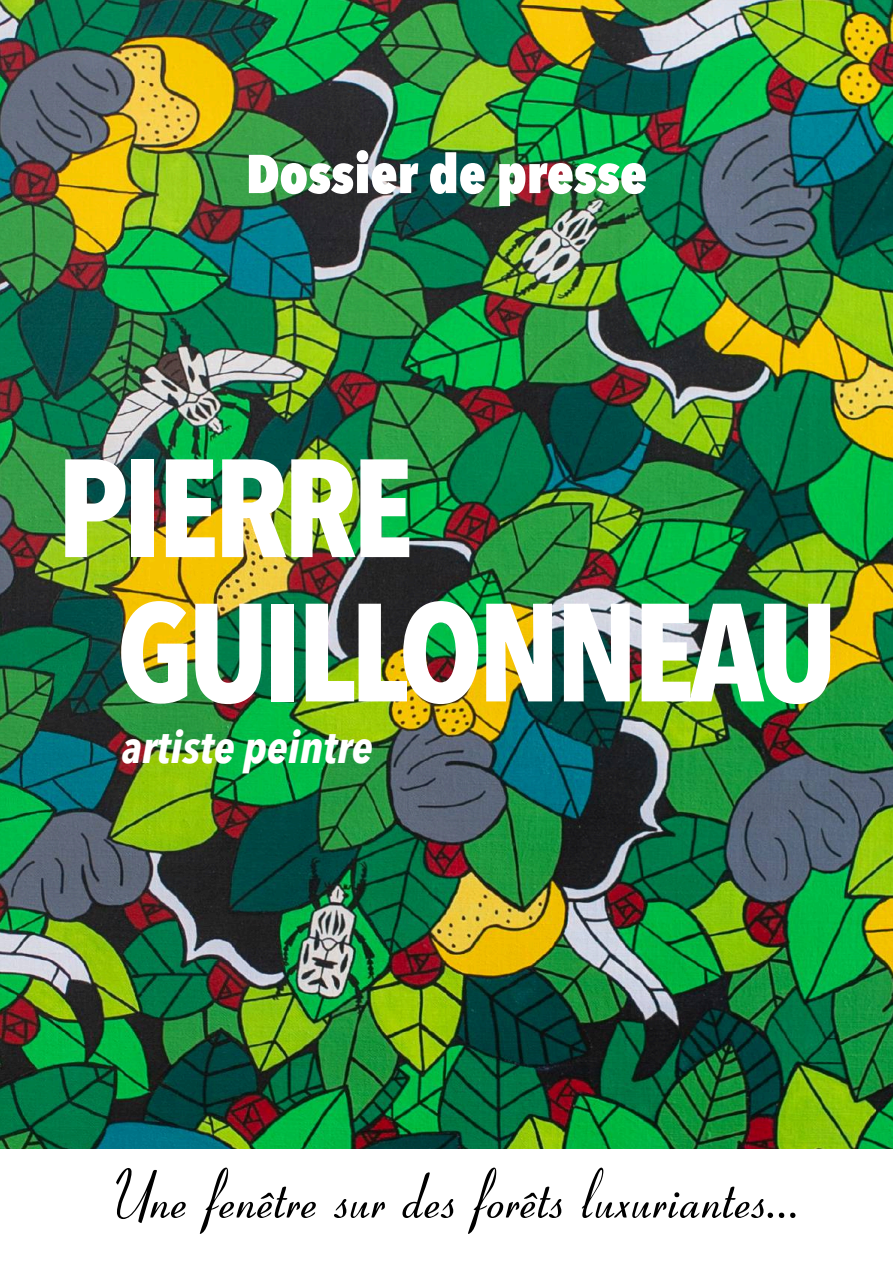
<style>
.page{position:relative;width:893px;height:1263px;background:#fff}
.page>*{position:absolute;margin:0;border:0;box-sizing:border-box;transform-origin:0 0}
.t1{font:700 138px "Avenir Next Condensed";letter-spacing:-.04em;color:#fff}
.t2{font:66px "HUNTSON";color:#000}
.t3{font:800 54px "Avenir Next Condensed";color:#fff}
.t4{font:italic 700 45px "Avenir Next Condensed";color:#fff}
</style>
<div class="page">
<img style="left:0;top:0;width:893px;height:1149px">
<p class="t3" style="left:246px;top:139px;width:402px">Dossier de presse</p>
<p class="t1" style="left:57px;top:419px;width:359px">PIERRE</p>
<p class="t1" style="left:116px;top:563px;width:722px">GUILLONNEAU</p>
<p class="t4" style="left:122px;top:718px;width:252px">artiste peintre</p>
<p class="t2" style="left:100px;top:1155px;width:694px">Une fenêtre sur des forêts luxuriantes…</p>
</div>
